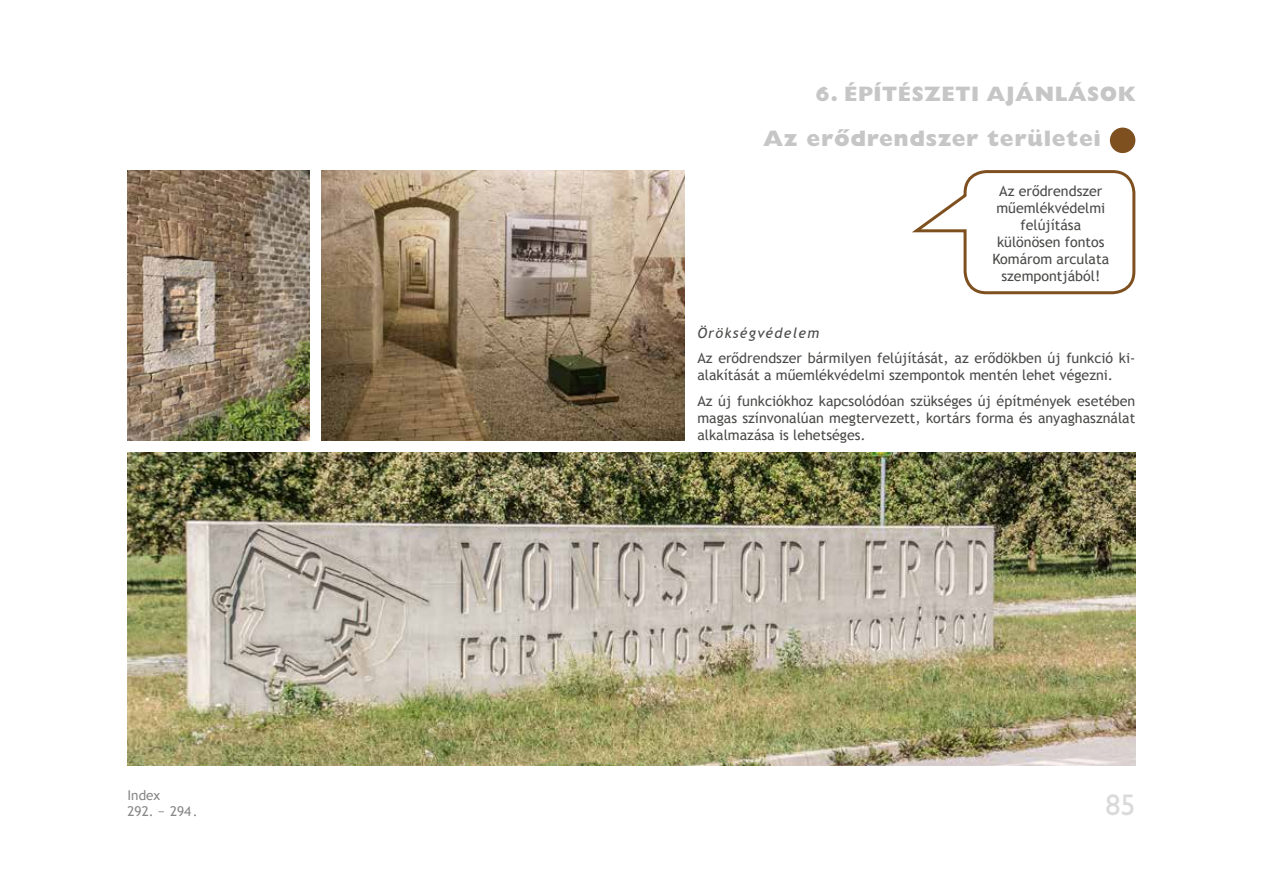
<style>
.page{position:relative;width:1263px;height:893px;background:#fff}
.page>*{position:absolute;margin:0;border:0;box-sizing:border-box;transform-origin:0 0}
.t1{font:30px "H Gill Sans A";color:#dadada}
.t2{font:22.5px "H Gill Sans Extra Bold A";letter-spacing:.03em;color:#c6c6c6}
.t3{font:21px "H Gill Sans Extra Bold A";letter-spacing:.03em;color:#c6c6c6}
.t4{font:14.25px/17.1px "Trebuchet MS";color:#4a4a49}
.t5{font:italic 14.25px "Trebuchet MS";letter-spacing:.09em;color:#4a4a49}
.t6{font:13.5px "Trebuchet MS";color:#898888}
</style>
<div class="page">
<img style="left:128px;top:453px;width:1007px;height:312px">
<img style="left:128px;top:170px;width:181px;height:270px">
<img style="left:322px;top:170px;width:363px;height:270px">
<div style="left:1110px;top:128px;width:25px;height:25px;background:#7f501f;border-radius:50%"></div>
<svg style="left:912px;top:170px;width:224px;height:125px"></svg>
<p class="t6" style="left:128px;top:787px;width:34px">Index</p>
<p class="t6" style="left:128px;top:803px;width:72px">292. − 294.</p>
<h3 class="t3" style="left:816px;top:81px;width:321px">6. ÉPÍTÉSZETI AJÁNLÁSOK</h3>
<h2 class="t2" style="left:763px;top:125px;width:339px">Az erôdrendszer területei</h2>
<p class="t4" style="left:992px;top:182px;width:118px;text-align:center">Az erődrendszer műemlékvédelmi felújítása különösen fontos<br>Komárom arculata szempontjából!</p>
<p class="t5" style="left:697px;top:324px;width:123px">Örökségvédelem</p>
<p class="t4" style="left:697px;top:350px;width:439px">Az erődrendszer bármilyen felújítását, az erődökben új funkció ki&shy;alakítását a műemlékvédelmi szempontok mentén lehet végezni.</p>
<p class="t4" style="left:697px;top:392px;width:439px;text-align:justify">Az új funkciókhoz kapcsolódóan szükséges új építmények esetében magas színvonalúan megtervezett, kortárs forma és anyaghasználat alkalmazása is lehetséges.</p>
<h1 class="t1" style="left:1105px;top:788px;width:31px">85</h1>
</div>
